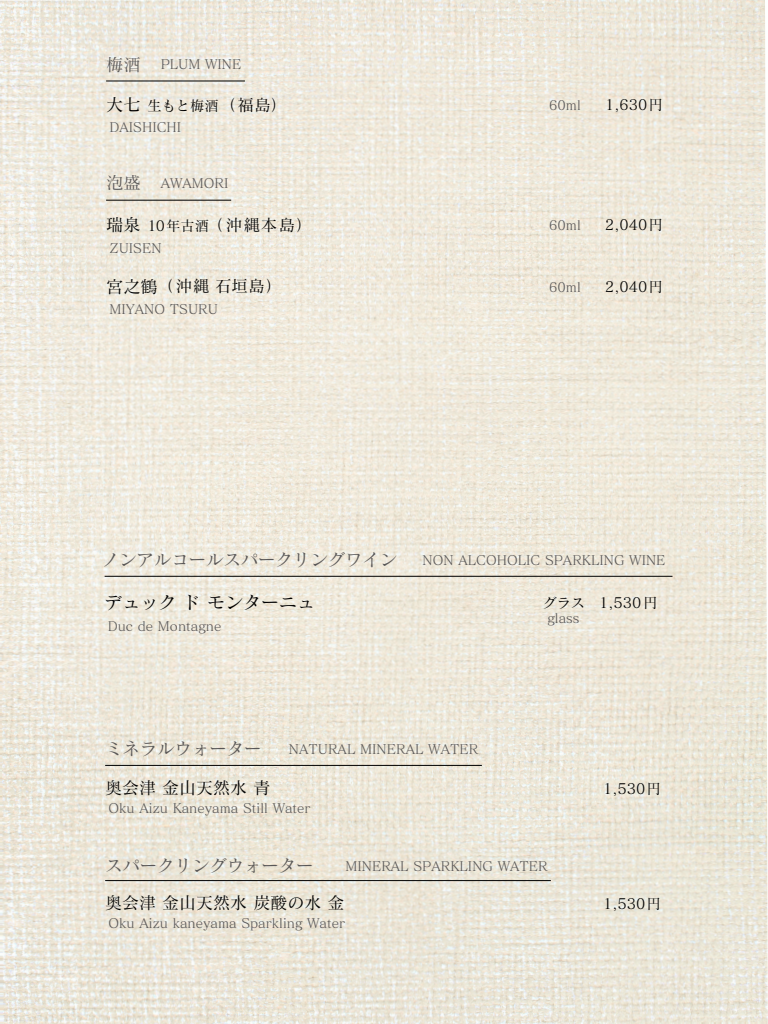
<style>
.page{position:relative;width:768px;height:1024px;background:#fff}
.page>*{position:absolute;margin:0;border:0;box-sizing:border-box;transform-origin:0 0}
.t1{font:18px "Matisse Pro N M";color:#000}
.t2{font:17.35px "Matisse Pro N M";color:#595757}
.t3{font:17px "Matisse Pro N M";color:#000}
.t4{font:16.5px "Matisse Pro N M";letter-spacing:.06em;color:#000}
.t5{font:14.5px "Matisse Pro N M";color:#000}
.t6{font:14.3px "Matisse Pro N M";color:#000}
.t7{font:13.2px "Matisse Pro N M";color:#595757}
.s1{font-size:17.35px}
.s2{font-size:17.25px}
.s3{font-size:16.5px}
.s4{font-size:14.3px}
.s5{font-size:14px}
</style>
<div class="page">
<img style="left:0;top:0;width:768px;height:1024px">
<hr style="left:105px;top:765px;width:377px;height:1px;background:#000">
<hr style="left:105px;top:880px;width:446px;height:1px;background:#000">
<hr style="left:105px;top:576px;width:568px;height:1px;background:#000">
<hr style="left:106px;top:81px;width:139px;height:1px;background:#000">
<hr style="left:106px;top:200px;width:125px;height:1px;background:#000">
<p class="t7" style="left:106px;top:56px;width:137px"><span class="s1">梅酒</span> PLUM WINE</p>
<p class="t6" style="left:106px;top:97px;width:183px"><span class="s2">大七</span>生もと梅酒<span class="s3">（福島）</span></p>
<p class="t5" style="left:605px;top:96px;width:59px">1,630円</p>
<p class="t7" style="left:110px;top:119px;width:73px">DAISHICHI</p>
<p class="t7" style="left:549px;top:97px;width:33px">60ml</p>
<p class="t7" style="left:106px;top:175px;width:124px"><span class="s1">泡盛</span> AWAMORI</p>
<p class="t4" style="left:106px;top:214px;width:208px"><span class="s2">瑞泉</span> <span class="s4">10年古酒</span>（沖縄本島）</p>
<p class="t7" style="left:110px;top:239px;width:54px">ZUISEN</p>
<p class="t4" style="left:106px;top:276px;width:178px"><span class="s2">宮之鶴</span>（沖縄石垣島）</p>
<p class="t7" style="left:110px;top:301px;width:110px">MIYANO TSURU</p>
<p class="t7" style="left:549px;top:217px;width:33px">60ml</p>
<p class="t7" style="left:549px;top:279px;width:33px">60ml</p>
<p class="t5" style="left:605px;top:216px;width:59px">2,040円</p>
<p class="t5" style="left:605px;top:278px;width:59px">2,040円</p>
<h2 class="t2" style="left:102px;top:549px;width:297px">ノンアルコールスパークリングワイン</h2>
<h1 class="t1" style="left:104px;top:591px;width:212px">デュック ド モンターニュ</h1>
<p class="t7" style="left:108px;top:618px;width:115px">Duc de Montagne</p>
<p class="t7" style="left:423px;top:552px;width:244px">NON ALCOHOLIC SPARKLING WINE</p>
<p class="t5" style="left:543px;top:594px;width:116px"><span class="s5">グラス</span> 1,530円</p>
<p class="t7" style="left:548px;top:610px;width:33px">glass</p>
<h2 class="t2" style="left:105px;top:738px;width:158px">ミネラルウォーター</h2>
<p class="t7" style="left:289px;top:741px;width:191px">NATURAL MINERAL WATER</p>
<p class="t3" style="left:105px;top:777px;width:167px">奥会津 金山天然水 青</p>
<p class="t5" style="left:603px;top:780px;width:59px">1,530円</p>
<p class="t7" style="left:109px;top:800px;width:204px">Oku Aizu Kaneyama Still Water</p>
<h2 class="t2" style="left:105px;top:854px;width:210px">スパークリングウォーター</h2>
<p class="t7" style="left:345px;top:857px;width:204px">MINERAL SPARKLING WATER</p>
<p class="t3" style="left:105px;top:892px;width:241px">奥会津 金山天然水 炭酸の水 金</p>
<p class="t5" style="left:603px;top:895px;width:59px">1,530円</p>
<p class="t7" style="left:109px;top:915px;width:238px">Oku Aizu kaneyama Sparkling Water</p>
</div>
